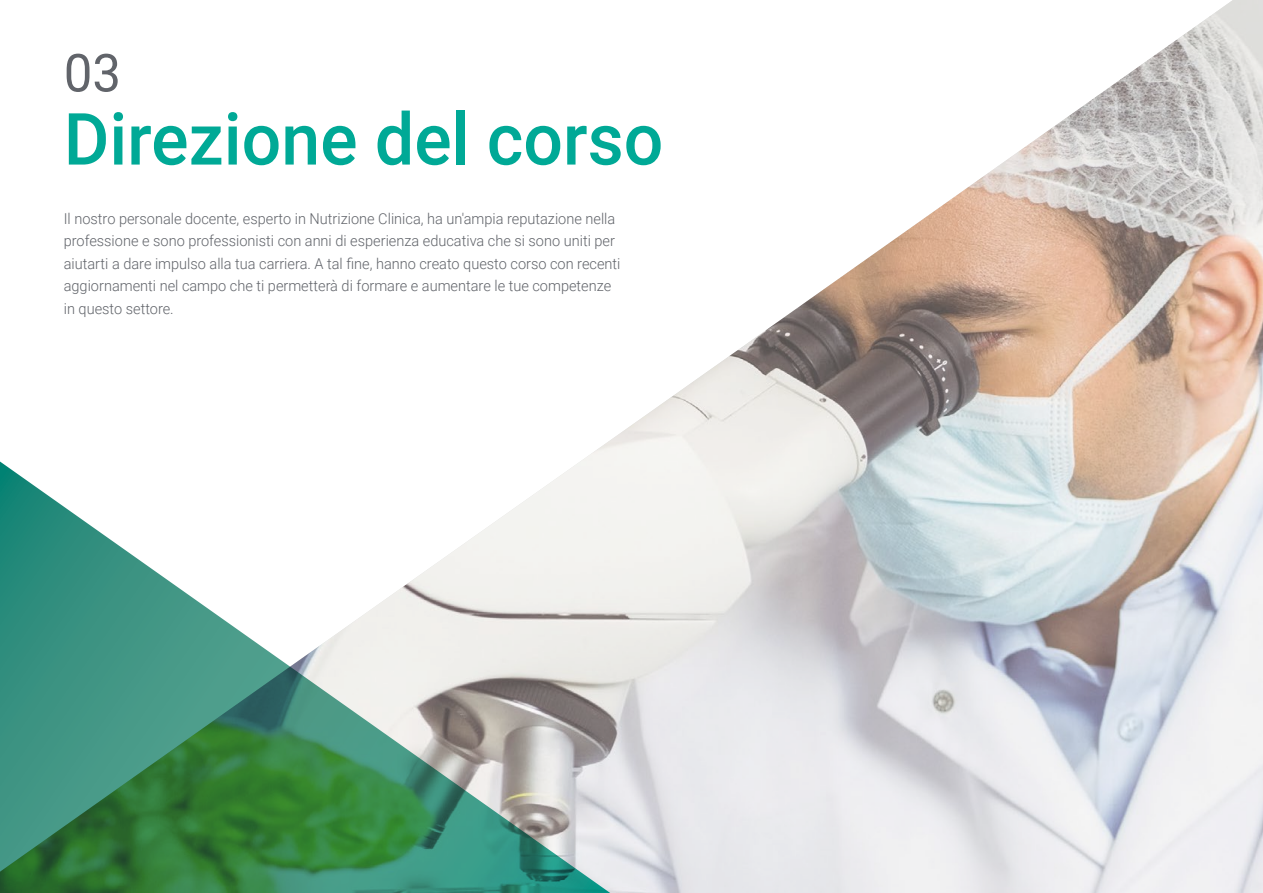
<style>
.page{position:relative;width:1263px;height:893px;background:#fff}
.page>*{position:absolute;margin:0;border:0;box-sizing:border-box;transform-origin:0 0}
.t1{font:500 72px "Roboto";color:#00a996}
.t2{font:52.5px "Roboto";color:#61646a}
.t3{font:300 15px/22.5px "Roboto";color:#61646a}
</style>
<div class="page">
<img style="left:602px;top:0;width:661px;height:893px">
<svg style="left:0;top:446px;width:640px;height:447px"></svg>
<h2 class="t2" style="left:64px;top:36px;width:59px">03</h2>
<h1 class="t1" style="left:64px;top:89px;width:601px">Direzione del corso</h1>
<p class="t3" style="left:64px;top:207px;width:558px">Il nostro personale docente, esperto in Nutrizione Clinica, ha un'ampia reputazione nella professione e sono professionisti con anni di esperienza educativa che si sono uniti per aiutarti a dare impulso alla tua carriera. A tal fine, hanno creato questo corso con recenti aggiornamenti nel campo che ti permetterà di formare e aumentare le tue competenze in questo settore.</p>
</div>
